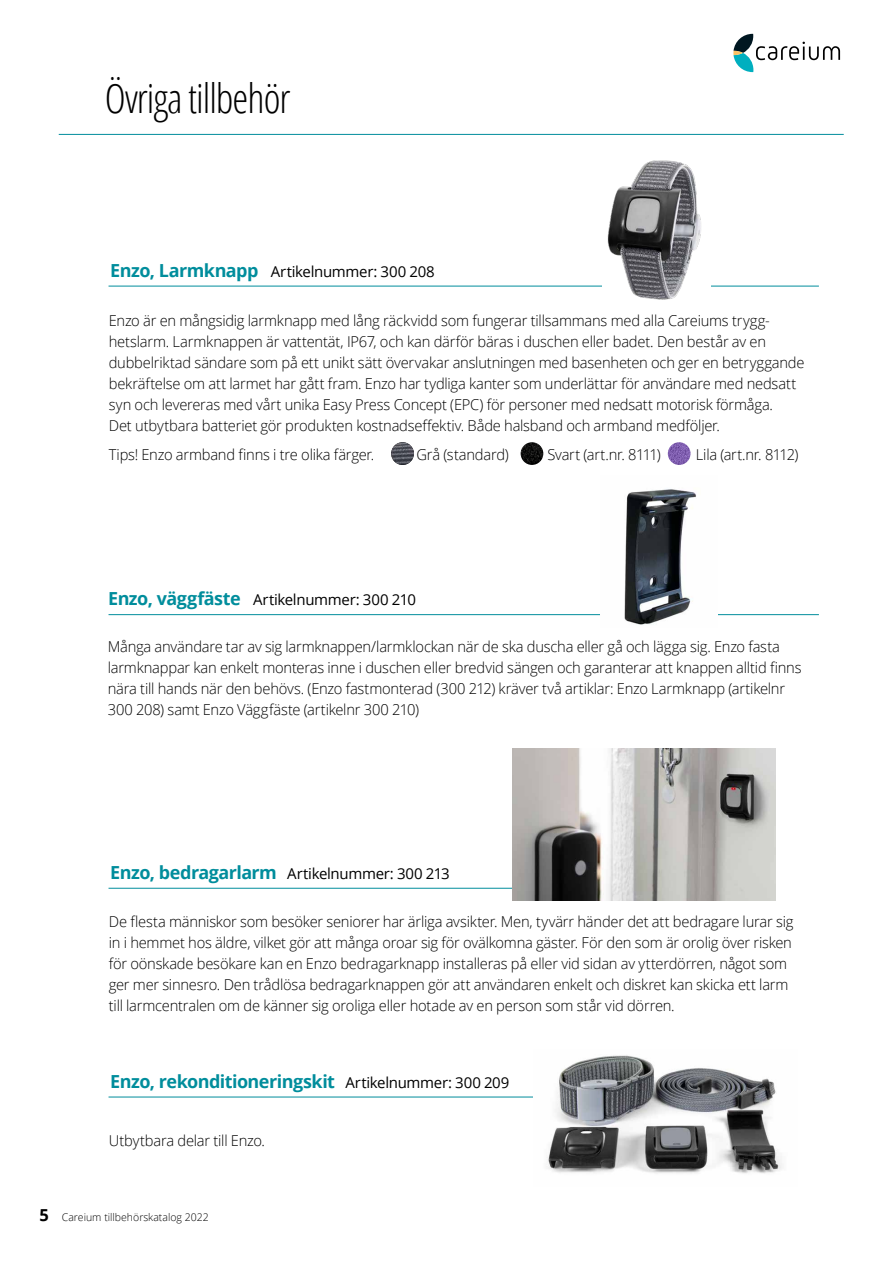
<style>
.page{position:relative;width:893px;height:1263px;background:#fff}
.page>*{position:absolute;margin:0;border:0;box-sizing:border-box;transform-origin:0 0}
.t1{font:300 40.5px "Open Sans Condensed";letter-spacing:-.025em;color:#000}
.t2{font:700 18px "Open Sans";letter-spacing:-.03em;color:#008d9c}
.t3{font:300 15px/21px "Open Sans";letter-spacing:-.015em;color:#000}
.t4{font:15px "Open Sans";letter-spacing:-.02em;color:#000}
.t5{font:300 10.5px "Open Sans";color:#000}
.s1{font-weight:700;font-size:18px;color:#008d9c}
.s2{font-weight:400;font-size:15px;color:#000}
.s3{font-weight:700;font-size:16.5px}
</style>
<div class="page">
<svg style="left:733px;top:34px;width:107px;height:38px"></svg>
<hr style="left:59px;top:134px;width:785px;height:1px;background:#008d9c">
<hr style="left:109px;top:614px;width:710px;height:1px;background:#008d9c">
<img style="left:601px;top:489px;width:117px;height:136px">
<hr style="left:109px;top:888px;width:652px;height:1px;background:#008d9c">
<hr style="left:109px;top:1097px;width:540px;height:1px;background:#008d9c">
<img style="left:512px;top:748px;width:264px;height:153px">
<img style="left:534px;top:1055px;width:248px;height:119px">
<hr style="left:109px;top:286px;width:710px;height:1px;background:#008d9c">
<img style="left:602px;top:160px;width:108px;height:140px">
<img style="left:391px;top:442px;width:23px;height:23px;border-radius:11px">
<img style="left:521px;top:442px;width:22px;height:23px;border-radius:11px">
<img style="left:668px;top:442px;width:22px;height:23px;border-radius:11px">
<h1 class="t1" style="left:105px;top:71px;width:187px">Övriga tillbehör</h1>
<p class="t4" style="left:110px;top:261px;width:326px"><span class="s1">Enzo, Larmknapp</span> Artikelnummer: 300 208</p>
<p class="t3" style="left:109px;top:310px;width:697px">Enzo är en mångsidig larmknapp med lång räckvidd som fungerar tillsammans med alla Careiums trygg&shy;hetslarm. Larmknappen är vattentät, IP67, och kan därför bäras i duschen eller badet. Den består av en dubbelriktad sändare som på ett unikt sätt övervakar anslutningen med basenheten och ger en betryggande bekräftelse om att larmet har gått fram. Enzo har tydliga kanter som underlättar för användare med nedsatt syn och levereras med vårt unika Easy Press Concept (EPC) för personer med nedsatt motorisk förmåga.<br>Det utbytbara batteriet gör produkten kostnadseffektiv. Både halsband och armband medföljer.</p>
<p class="t3" style="left:109px;top:443px;width:267px">Tips! Enzo armband finns i tre olika färger.</p>
<p class="t3" style="left:416px;top:443px;width:94px">Grå (standard)</p>
<p class="t3" style="left:547px;top:443px;width:115px">Svart (art.nr. 8111)</p>
<p class="t3" style="left:696px;top:443px;width:104px">Lila (art.nr. 8112)</p>
<p class="t4" style="left:108px;top:590px;width:309px"><span class="s1">Enzo, väggfäste</span> Artikelnummer: 300 210</p>
<p class="t3" style="left:108px;top:635px;width:695px">Många användare tar av sig larmknappen/larmklockan när de ska duscha eller gå och lägga sig. Enzo fasta larmknappar kan enkelt monteras inne i duschen eller bredvid sängen och garanterar att knappen alltid finns nära till hands när den behövs. (Enzo fastmonterad (300 212) kräver två artiklar: Enzo Larmknapp (artikelnr 300 208) samt Enzo Väggfäste (artikelnr 300 210)</p>
<p class="t4" style="left:110px;top:863px;width:341px"><span class="s1">Enzo, bedragarlarm</span> Artikelnummer: 300 213</p>
<p class="t3" style="left:109px;top:910px;width:686px">De flesta människor som besöker seniorer har ärliga avsikter. Men, tyvärr händer det att bedragare lurar sig in i hemmet hos äldre, vilket gör att många oroar sig för ovälkomna gäster. För den som är orolig över risken för oönskade besökare kan en Enzo bedragarknapp installeras på eller vid sidan av ytterdörren, något som ger mer sinnesro. Den trådlösa bedragarknappen gör att användaren enkelt och diskret kan skicka ett larm till larmcentralen om de känner sig oroliga eller hotade av en person som står vid dörren.</p>
<p class="t2" style="left:110px;top:1068px;width:401px">Enzo, rekonditioneringskit <span class="s2">Artikelnummer: 300 209</span></p>
<p class="t3" style="left:109px;top:1130px;width:158px">Utbytbara delar till Enzo.</p>
<p class="t5" style="left:40px;top:1210px;width:171px"><span class="s3">5</span> Careium tillbehörskatalog 2022</p>
</div>
